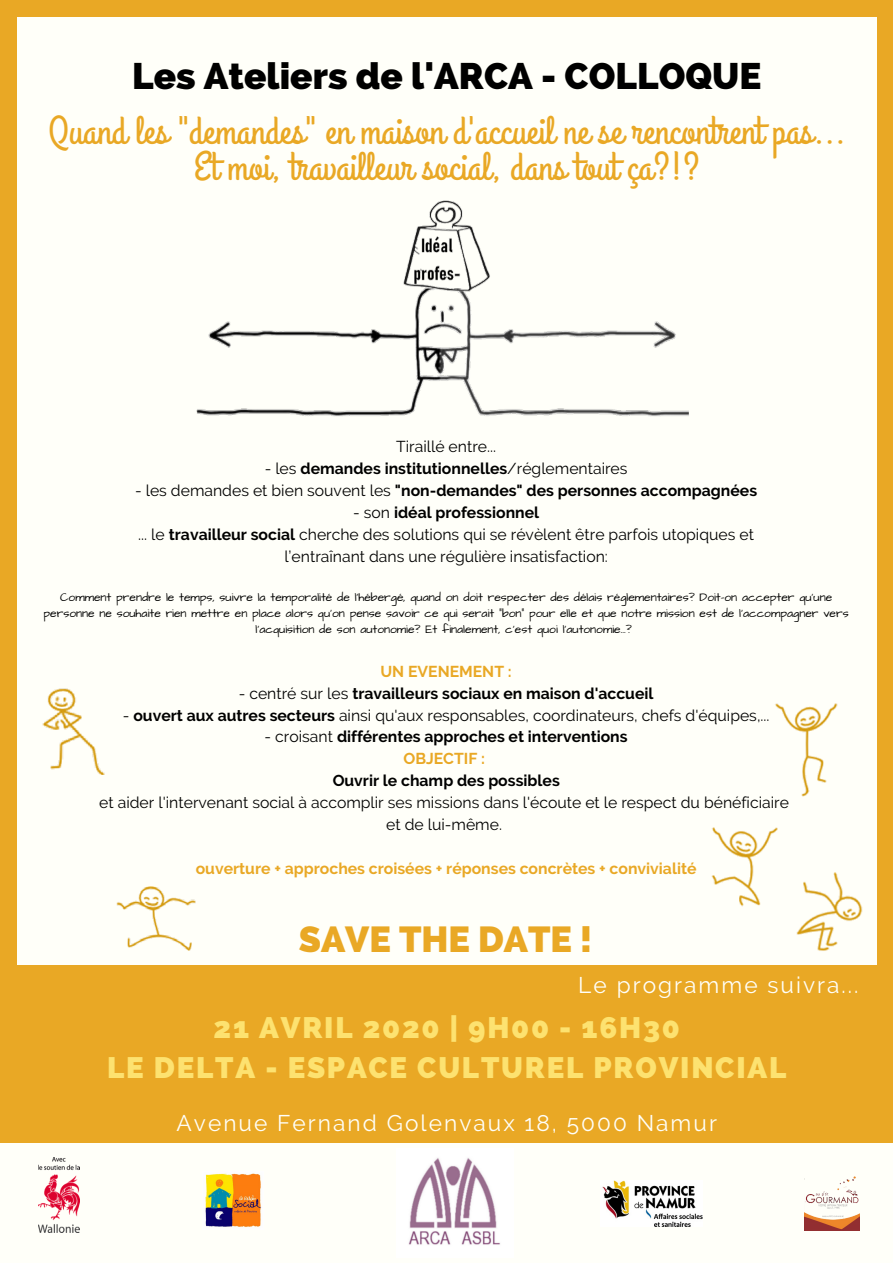
<style>
.page{position:relative;width:893px;height:1263px;background:#e9a825}
.page>*{position:absolute;margin:0;border:0;box-sizing:border-box;transform-origin:0 0}
.t1{font:39.75px/36.6px "Grand Hotel";color:#e9a825;text-align:center}
.t2{font:800 36.75px "Raleway";color:#000}
.t3{font:800 36px "Raleway";color:#e9a825}
.t4{font:800 29.47px/39.4px "Raleway";letter-spacing:.06em;color:#fde270;text-align:center}
.t5{font:22.65px "Raleway";letter-spacing:.09em;color:#fffff9}
.t6{font:15.75px/22px "Raleway";color:#000;text-align:center}
.t7{font:700 15.75px/22px "Raleway";color:#000;text-align:center}
.t8{font:700 15.75px "Raleway";color:#e9a825}
.t9{font:12px/16.4px "Architects Daughter";color:#000;text-align:center}
.s1{font-weight:400}
.s2{font-weight:700}
.s3{color:#e9a825}
</style>
<div class="page">
<div style="left:18px;top:18px;width:858px;height:1226px;background:#fffff9"></div>
<div style="left:17px;top:966px;width:876px;height:220px;background:#e9a825"></div>
<img style="left:196px;top:200px;width:493px;height:217px">
<div style="left:0;top:1144px;width:893px;height:119px;background:#fffff9"></div>
<img style="left:408px;top:1158px;width:92px;height:87px">
<img style="left:38px;top:1158px;width:41px;height:74px">
<img style="left:602px;top:1180px;width:100px;height:46px">
<img style="left:205px;top:1173px;width:56px;height:54px">
<img style="left:804px;top:1176px;width:55px;height:55px">
<img style="left:43px;top:688px;width:62px;height:87px">
<img style="left:711px;top:827px;width:67px;height:80px">
<img style="left:775px;top:703px;width:63px;height:94px">
<img style="left:116px;top:886px;width:80px;height:65px">
<img style="left:796px;top:872px;width:81px;height:93px">
<h2 class="t2" style="left:132px;top:55px;width:631px">Les Ateliers de l'ARCA - COLLOQUE</h2>
<h1 class="t1" style="left:48px;top:114px;width:798px">Quand les "demandes" en maison d'accueil ne se rencontrent pas...<br>Et moi, travailleur social, dans tout ça?!?</h1>
<p class="t6" style="left:396px;top:435px;width:101px">Tiraillé entre...</p>
<p class="t7" style="left:265px;top:457px;width:364px"><span class="s1">- les</span> demandes institutionnelles<span class="s1">/réglementaires</span></p>
<p class="t7" style="left:135px;top:479px;width:623px"><span class="s1">- les demandes et bien souvent les</span> "non-demandes" des personnes accompagnées</p>
<p class="t6" style="left:138px;top:501px;width:617px">- son <span class="s2">idéal professionnel<br></span>... le <span class="s2">travailleur social</span> cherche des solutions qui se révèlent être parfois utopiques et l’entraînant dans une régulière insatisfaction:</p>
<p class="t9" style="left:44px;top:589px;width:806px">Comment prendre le temps, suivre la temporalité de l'hébergé, quand on doit respecter des délais réglementaires? Doit-on accepter qu'une personne ne souhaite rien mettre en place alors qu'on pense savoir ce qui serait "bon" pour elle et que notre mission est de l'accompagner vers l'acquisition de son autonomie? Et finalement, c'est quoi l'autonomie...?</p>
<p class="t8" style="left:380px;top:662px;width:133px">UN EVENEMENT :</p>
<p class="t7" style="left:239px;top:682px;width:416px"><span class="s1">- centré sur les</span> travailleurs sociaux en maison d'accueil</p>
<p class="t6" style="left:123px;top:704px;width:648px">- <span class="s2">ouvert aux autres secteurs</span> ainsi qu'aux responsables, coordinateurs, chefs d'équipes,...</p>
<p class="t7" style="left:265px;top:726px;width:364px"><span class="s1">- croisant</span> différentes approches et interventions<br><span class="s3">OBJECTIF :</span></p>
<p class="t7" style="left:333px;top:770px;width:229px">Ouvrir le champ des possibles</p>
<p class="t6" style="left:99px;top:792px;width:691px">et aider l'intervenant social à accomplir ses missions dans l'écoute et le respect du bénéficiaire et de lui-même.</p>
<p class="t8" style="left:196px;top:859px;width:502px">ouverture + approches croisées + réponses concrètes + convivialité</p>
<h3 class="t3" style="left:299px;top:918px;width:295px">SAVE THE DATE !</h3>
<h3 class="t5" style="left:578px;top:972px;width:282px">Le programme suivra...</h3>
<h3 class="t4" style="left:107px;top:1008px;width:680px">21 AVRIL 2020 | 9H00 - 16H30<br>LE DELTA - ESPACE CULTUREL PROVINCIAL</h3>
<h3 class="t5" style="left:176px;top:1110px;width:542px">Avenue Fernand Golenvaux 18, 5000 Namur</h3>
</div>
